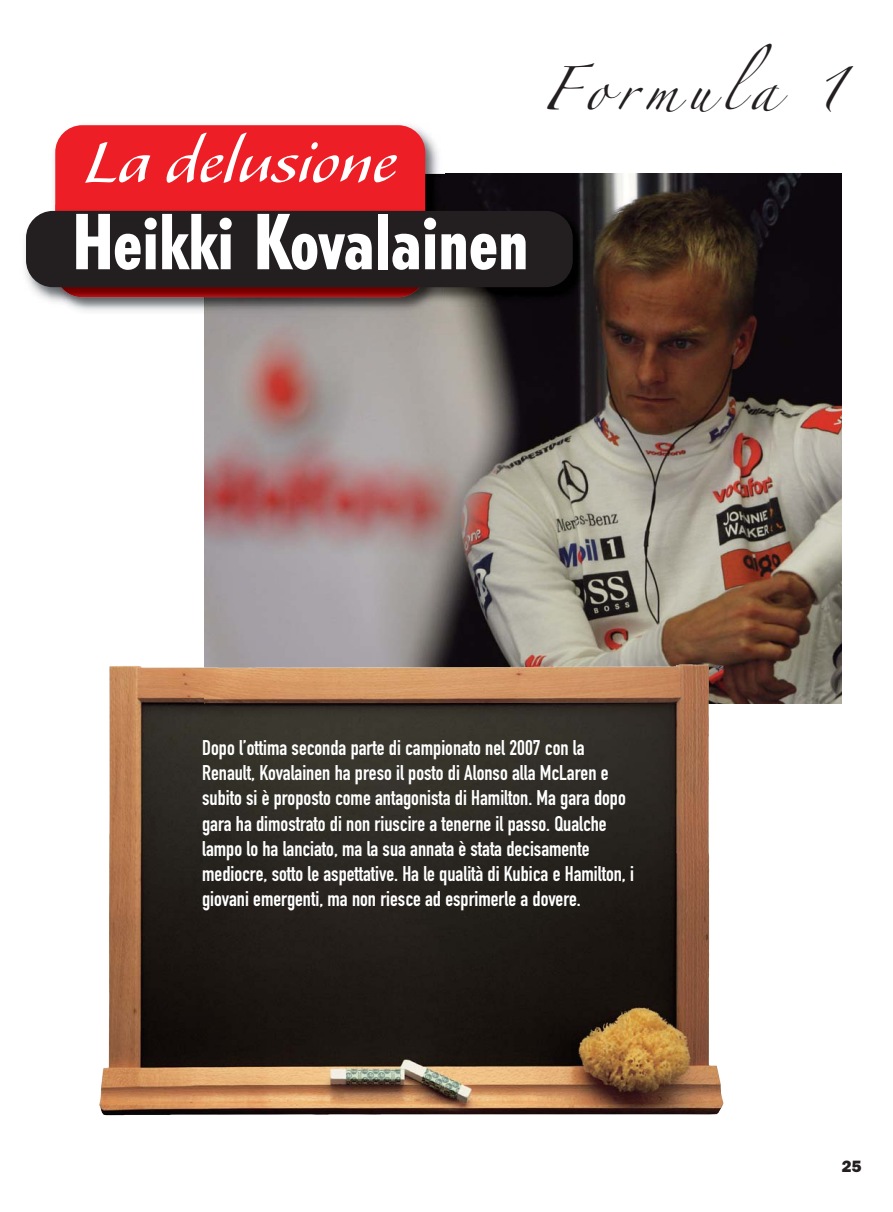
<style>
.page{position:relative;width:893px;height:1212px;background:#fff}
.page>*{position:absolute;margin:0;border:0;box-sizing:border-box;transform-origin:0 0}
.t1{font:800 condensed 75px "Tempo Std";color:#fff}
.t2{font:75px "Alexa Std";color:#fff}
.t3{font:39px "Zapfino";letter-spacing:.22em;color:#231f20}
.t4{font:21px/25.2px "DIN Engschrift Std";color:#fff}
.t5{font:16.5px "ITC Franklin Gothic Std Hvy";color:#231f20}
</style>
<div class="page">
<img style="left:204px;top:174px;width:638px;height:529px">
<img style="left:54px;top:125px;width:391px;height:79px">
<img style="left:69px;top:306px;width:376px;height:11px">
<div style="left:55px;top:125px;width:370px;height:172px;background:#ed1e25;border-radius:27px"></div>
<img style="left:25px;top:204px;width:567px;height:102px">
<img style="left:55px;top:287px;width:370px;height:10px">
<div style="left:26px;top:211px;width:547px;height:76px;background:#231f20;border-radius:27px"></div>
<img style="left:99px;top:666px;width:625px;height:449px">
<img style="left:204px;top:664px;width:505px;height:39px">
<h1 class="t2" style="left:84px;top:128px;width:313px">La delusione</h1>
<h1 class="t1" style="left:73px;top:199px;width:457px">Heikki Kovalainen</h1>
<h2 class="t3" style="left:541px;top:72px;width:302px">Formula 1</h2>
<p class="t4" style="left:202px;top:737px;width:433px">Dopo l’ottima seconda parte di campionato nel 2007 con la Renault, Kovalainen ha preso il posto di Alonso alla McLaren e subito si è proposto come antagonista di Hamilton. Ma gara dopo gara ha dimostrato di non riuscire a tenerne il passo. Qualche lampo lo ha lanciato, ma la sua annata è stata decisamente mediocre, sotto le aspettative. Ha le qualità di Kubica e Hamilton, i giovani emergenti, ma non riesce ad esprimerle a dovere.</p>
<p class="t5" style="left:842px;top:1156px;width:21px">25</p>
</div>
